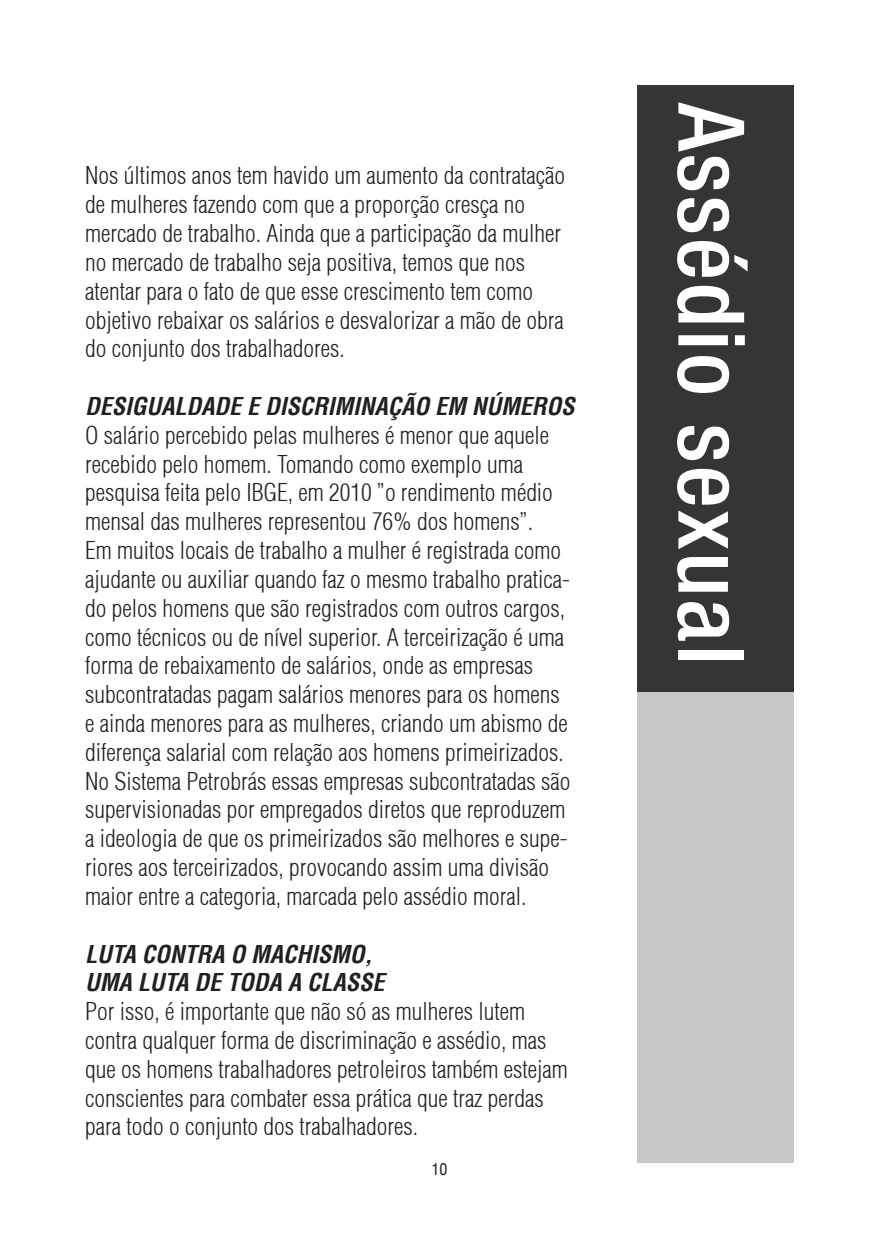
<style>
.page{position:relative;width:879px;height:1248px;background:#fff}
.page>*{position:absolute;margin:0;border:0;box-sizing:border-box;transform-origin:0 0}
.t1{font:500 condensed 92px "Helvetica Neue";letter-spacing:.03em;color:#fff}
.t2{font:300 condensed 24px/28.8px "Helvetica";color:#231f20}
.t3{font:italic 700 condensed 24px "Helvetica";color:#231f20}
.t4{font:condensed 16px "Helvetica";color:#231f20}
</style>
<div class="page">
<div style="left:637px;top:85px;width:157px;height:1077px;background:#c7c8ca"></div>
<div style="left:637px;top:85px;width:157px;height:607px;background:#363536"></div>
<p class="t2" style="left:85px;top:161px;width:481px">Nos últimos anos tem havido um aumento da contratação de mulheres fazendo com que a proporção cresça no mercado de trabalho. Ainda que a participação da mulher no mercado de trabalho seja positiva, temos que nos atentar para o fato de que esse crescimento tem como objetivo rebaixar os salários e desvalorizar a mão de obra do conjunto dos trabalhadores.</p>
<p class="t3" style="left:85px;top:391px;width:491px">DESIGUALDADE E DISCRIMINAÇÃO EM NÚMEROS</p>
<p class="t2" style="left:85px;top:420px;width:487px">O salário percebido pelas mulheres é menor que aquele recebido pelo homem. Tomando como exemplo uma pesquisa feita pelo IBGE, em 2010 ”o rendimento médio mensal das mulheres representou 76% dos homens”.<br>Em muitos locais de trabalho a mulher é registrada como ajudante ou auxiliar quando faz o mesmo trabalho pratica&shy;do pelos homens que são registrados com outros cargos, como técnicos ou de nível superior. A terceirização é uma forma de rebaixamento de salários, onde as empresas subcontratadas pagam salários menores para os homens e ainda menores para as mulheres, criando um abismo de diferença salarial com relação aos homens primeirizados.<br>No Sistema Petrobrás essas empresas subcontratadas são supervisionadas por empregados diretos que reproduzem a ideologia de que os primeirizados são melhores e supe&shy;riores aos terceirizados, provocando assim uma divisão maior entre a categoria, marcada pelo assédio moral.</p>
<p class="t3" style="left:85px;top:938px;width:289px">LUTA CONTRA O MACHISMO,</p>
<p class="t3" style="left:85px;top:967px;width:302px">UMA LUTA DE TODA A CLASSE</p>
<p class="t2" style="left:85px;top:996px;width:484px">Por isso, é importante que não só as mulheres lutem contra qualquer forma de discriminação e assédio, mas que os homens trabalhadores petroleiros também estejam conscientes para combater essa prática que traz perdas para todo o conjunto dos trabalhadores.</p>
<p class="t4" style="left:431px;top:1158px;width:17px">10</p>
<p class="t1" style="left:766px;top:103px;width:563px;rotate:90deg">Assédio sexual</p>
</div>
